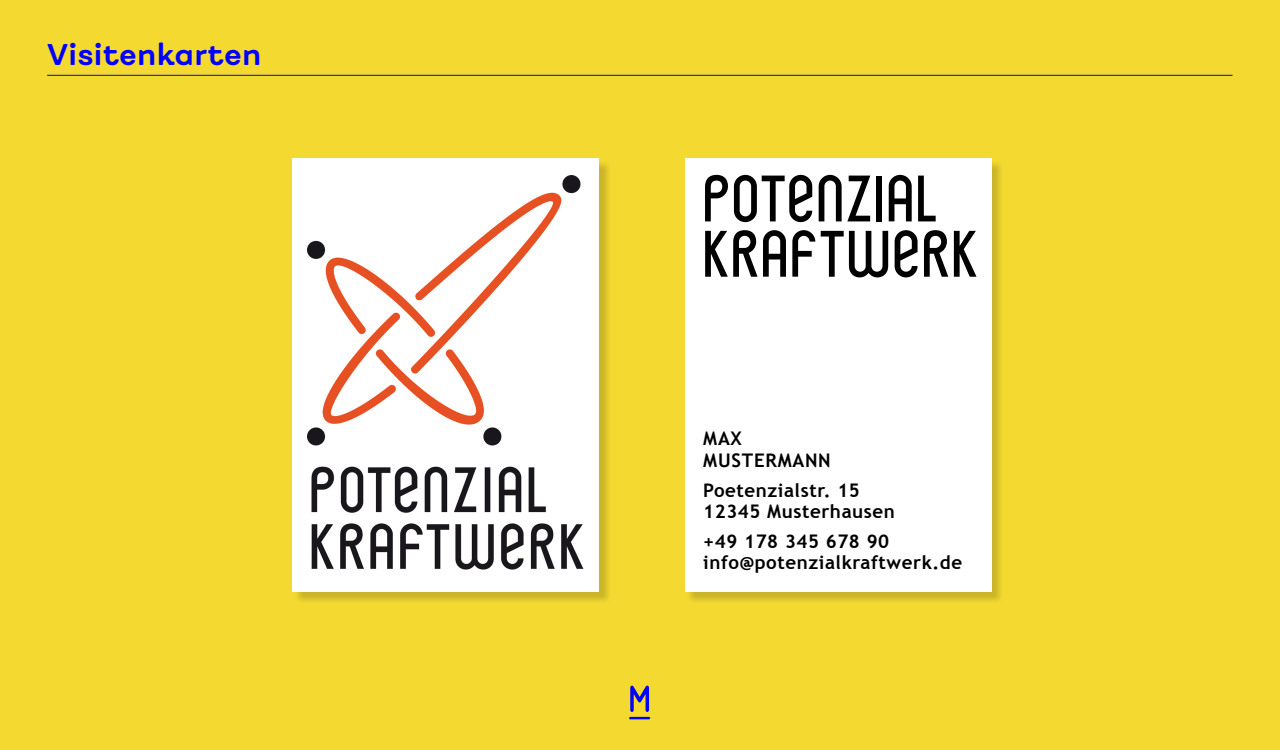
<style>
.page{position:relative;width:1280px;height:750px;background:#f4d930}
.page>*{position:absolute;margin:0;border:0;box-sizing:border-box;transform-origin:0 0}
.t1{font:59.38px "Rothwell";letter-spacing:.05em;color:#000}
.t2{font:700 28.75px "Fibra One Alt";letter-spacing:.03em;color:#00f}
.t3{font:700 18.75px "Trebuchet MS";letter-spacing:.03em;color:#000}
</style>
<div class="page">
<svg style="left:630px;top:686px;width:19px;height:33px"></svg>
<hr style="left:47px;top:75px;width:1185px;height:1px;background:#00f">
<div style="left:294px;top:160px;width:317px;height:444px;background:#000;opacity:.17"></div>
<div style="left:292px;top:158px;width:307px;height:434px;background:#fff"></div>
<div style="left:687px;top:160px;width:317px;height:444px;background:#000;opacity:.17"></div>
<div style="left:685px;top:158px;width:306px;height:434px;background:#fff"></div>
<img style="left:308px;top:176px;width:276px;height:394px">
<p class="t2" style="left:48px;top:36px;width:215px">Visitenkarten</p>
<p class="t1" style="left:703px;top:164px;width:234px">POTENZIAL</p>
<p class="t1" style="left:703px;top:219px;width:275px">KRAFTWERK</p>
<p class="t3" style="left:703px;top:427px;width:40px">MAX</p>
<p class="t3" style="left:703px;top:448px;width:129px">MUSTERMANN</p>
<p class="t3" style="left:703px;top:478px;width:158px">Poetenzialstr. 15</p>
<p class="t3" style="left:703px;top:500px;width:193px">12345 Musterhausen</p>
<p class="t3" style="left:703px;top:530px;width:187px">+49 178 345 678 90</p>
<p class="t3" style="left:703px;top:551px;width:260px">info@potenzialkraftwerk.de</p>
</div>
